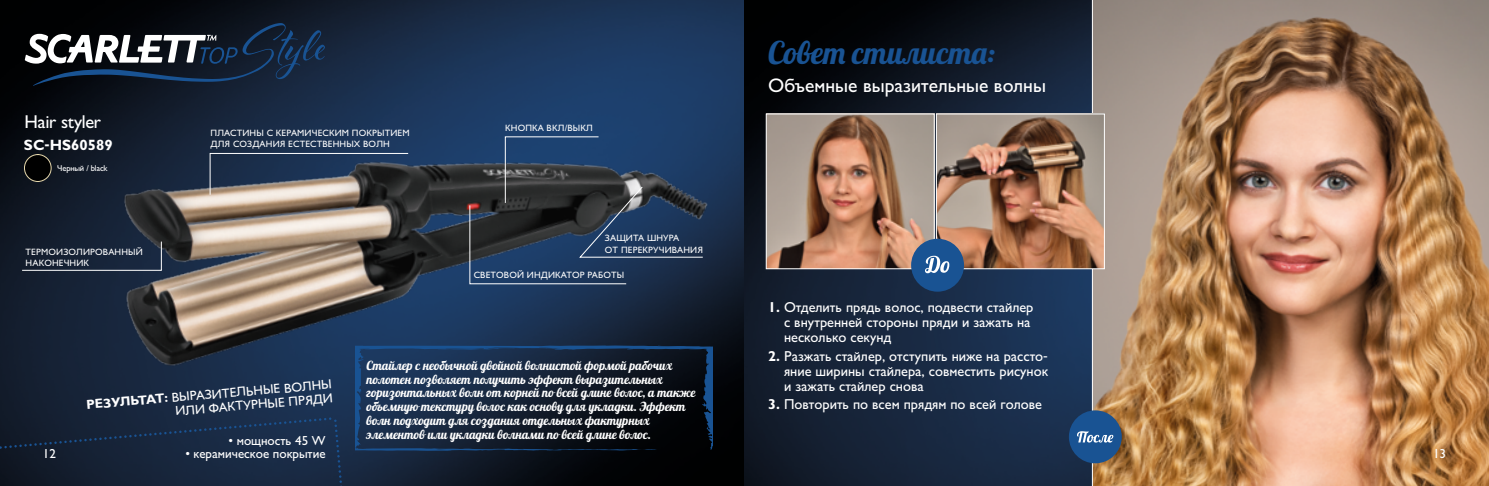
<style>
.page{position:relative;width:1489px;height:486px;background:#fff}
.page>*{position:absolute;margin:0;border:0;box-sizing:border-box;transform-origin:0 0}
.t1{font:31.25px "Lobster";color:#195393}
.t2{font:18.75px "Gals";color:#fff}
.t3{font:17.75px "Gals";letter-spacing:-.02em;color:#fff}
.t4{font:700 14.25px "Gals";color:#fff}
.t5{font:13.75px/15px "Gals";color:#fff}
.t6{font:12.5px/13.8px "Lobster";color:#fff}
.t7{font:12.5px "Gals";color:#fff}
.t8{font:700 12.5px "Gals";color:#fff}
.t9{font:8.75px "Gals";letter-spacing:.09em;color:#fff}
.t10{font:8.75px "Gals";letter-spacing:.195em;color:#fff}
.t11{font:8.12px "Gals";letter-spacing:-.02em;color:#fff}
.s1{font-weight:700}
.s2{font-weight:400}
</style>
<div class="page">
<img style="left:0;top:0;width:744px;height:485px">
<img style="left:744px;top:0;width:347px;height:485px">
<img style="left:100px;top:110px;width:619px;height:316px">
<svg style="left:24px;top:153px;width:28px;height:29px"></svg>
<svg style="left:356px;top:345px;width:356px;height:105px;background:#122137"></svg>
<svg style="left:469px;top:136px;width:234px;height:148px;background:#2a3c54"></svg>
<svg style="left:209px;top:152px;width:200px;height:43px;background:#4c5563"></svg>
<svg style="left:21px;top:240px;width:141px;height:31px;background:#1f2b3e"></svg>
<img style="left:1091px;top:0;width:397px;height:485px">
<div style="left:1068px;top:410px;width:53px;height:53px;background:#195393;border-radius:50%"></div>
<svg style="left:1077px;top:431px;width:36px;height:11px"></svg>
<img style="left:937px;top:115px;width:165px;height:152px">
<div style="left:935px;top:113px;width:169px;height:156px;border:1px solid #fff"></div>
<img style="left:767px;top:115px;width:165px;height:152px">
<div style="left:765px;top:113px;width:169px;height:156px;border:1px solid #fff"></div>
<div style="left:911px;top:238px;width:53px;height:53px;background:#195393;border-radius:50%"></div>
<svg style="left:925px;top:255px;width:24px;height:18px"></svg>
<svg style="left:25px;top:23px;width:300px;height:63px;background:#2f3947"></svg>
<svg style="left:0;top:416px;width:353px;height:70px;background:#16263d"></svg>
<svg style="left:289px;top:393px;width:43px;height:13px"></svg>
<h3 class="t3" style="left:24px;top:112px;width:78px">Hair styler</h3>
<p class="t4" style="left:24px;top:137px;width:90px">SC-Hs60589</p>
<p class="t11" style="left:57px;top:164px;width:52px">Черный / black</p>
<p class="t9" style="left:26px;top:246px;width:91px">Термоизол ированны</p>
<p class="t9" style="left:136px;top:246px;width:9px">й</p>
<p class="t9" style="left:26px;top:258px;width:34px">наконечни</p>
<p class="t9" style="left:84px;top:258px;width:6px">к</p>
<p class="t9" style="left:210px;top:128px;width:22px">Пластины</p>
<p class="t9" style="left:267px;top:128px;width:45px">с керамичес</p>
<p class="t9" style="left:329px;top:128px;width:50px">ким покрытие</p>
<p class="t9" style="left:402px;top:128px;width:9px">м</p>
<p class="t9" style="left:210px;top:139px;width:57px">для создания</p>
<p class="t9" style="left:288px;top:139px;width:7px">естест</p>
<p class="t9" style="left:322px;top:139px;width:13px">венных</p>
<p class="t9" style="left:363px;top:139px;width:26px">вол н</p>
<p class="t10" style="left:505px;top:123px;width:87px">Кнопка вкл/выкл</p>
<p class="t9" style="left:605px;top:233px;width:13px">Защита</p>
<p class="t9" style="left:647px;top:233px;width:28px">шнура</p>
<p class="t9" style="left:605px;top:245px;width:23px">от пере</p>
<p class="t9" style="left:642px;top:245px;width:42px">кручи вания</p>
<p class="t9" style="left:473px;top:269px;width:120px">Световой инди катор раб</p>
<p class="t9" style="left:603px;top:269px;width:15px">оты</p>
<h1 class="t1" style="left:768px;top:33px;width:228px">Совет стилиста:</h1>
<h2 class="t2" style="left:768px;top:75px;width:279px">Объемные выразительные волны</h2>
<p class="t5" style="left:784px;top:300px;width:251px;text-indent:-16px"><span class="s1">1.</span> Отделить прядь волос, подвести стайлер с внутренней стороны пряди и зажать на несколько секунд</p>
<p class="t5" style="left:784px;top:348px;width:265px;text-align:justify;text-indent:-16px"><span class="s1">2.</span> Разжать стайлер, отступить ниже на рассто&shy;яние ширины стайлера, совместить рисунок и зажать стайлер снова</p>
<p class="t5" style="left:768px;top:397px;width:275px"><span class="s1">3.</span> Повторить по всем прядям по всей голове</p>
<p class="t6" style="left:366px;top:358px;width:330px">Стайлер с необычной двойной волнистой формой рабочих полотен позволяет получить эффект выразительных горизонтальных волн от корней по всей длине волос, а также объемную текстуру волос как основу для укладки. Эффект волн подходит для создания отдельных фактурных элементов или укладки волнами по всей длине волос.</p>
<p class="t8" style="left:86px;top:397px;width:96px;rotate:-5deg">РЕЗУЛЬТАТ: <span class="s2">Выразите</span></p>
<p class="t7" style="left:236px;top:385px;width:27px;rotate:-5deg">льные</p>
<p class="t7" style="left:283px;top:381px;width:38px;rotate:-5deg">волны</p>
<p class="t7" style="left:175px;top:404px;width:86px;rotate:-5deg">или фа ктурные</p>
<p class="t7" style="left:228px;top:433px;width:99px">• мощность 45 W</p>
<p class="t7" style="left:43px;top:446px;width:15px">12</p>
<p class="t7" style="left:185px;top:446px;width:142px">• керамическое покрытие</p>
<p class="t7" style="left:1432px;top:446px;width:15px">13</p>
</div>
